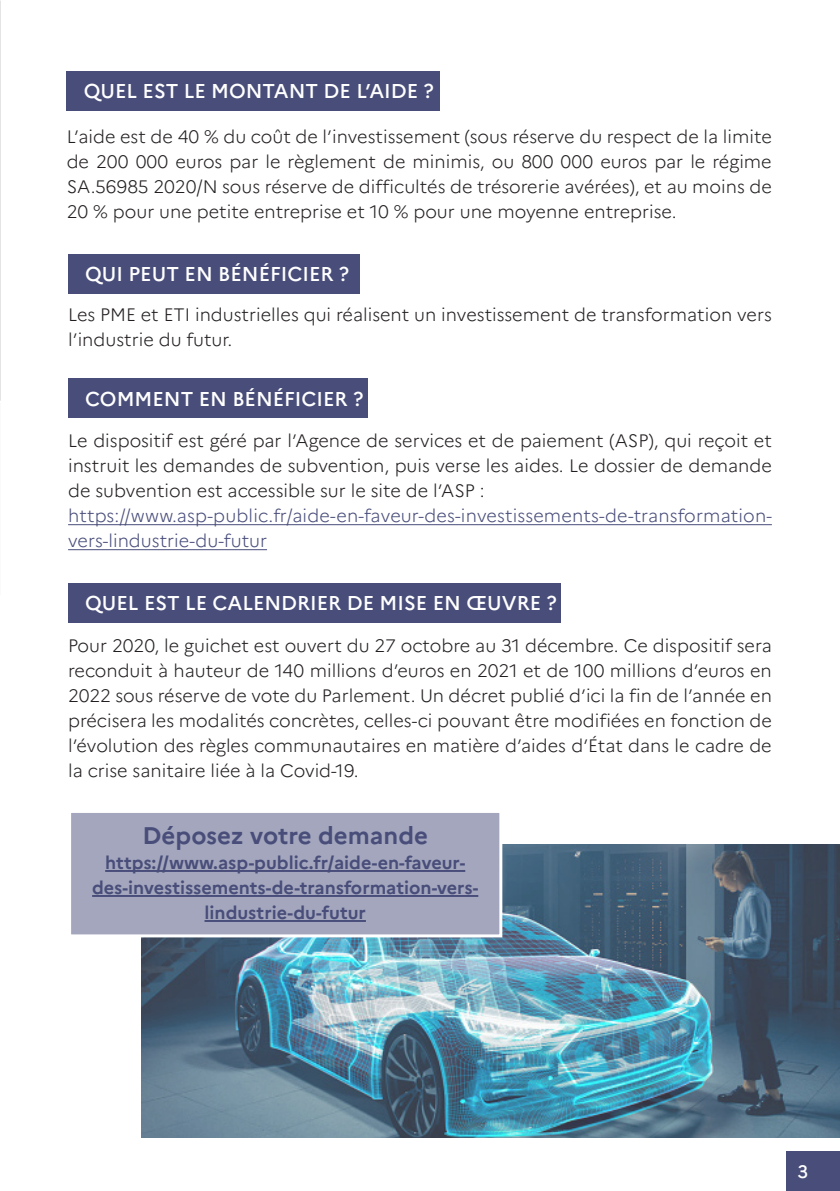
<style>
.page{position:relative;width:840px;height:1191px;background:#fff}
.page>*{position:absolute;margin:0;border:0;box-sizing:border-box;transform-origin:0 0}
.TxtCourant{font:700 24px "Marianne";color:#484d7a}
.Inter{font:500 20px "Marianne";color:#fff}
.TxtCourant-2{font:300 18px/25px "Marianne";color:#231f20;text-align:justify}
.URL{font:300 18px/25px "Marianne";letter-spacing:.01em;color:#484d7a}
.URL-2{font:700 18px/25px "Marianne";color:#484d7a;text-align:center}
.Txt_courant_alinea{font:500 18px "Marianne";color:#fff}
</style>
<div class="page">
<div style="left:785px;top:1151px;width:54px;height:40px;background:#484d7a"></div>
<div style="left:68px;top:254px;width:291px;height:39px;background:#484d7a"></div>
<div style="left:68px;top:583px;width:492px;height:40px;background:#484d7a"></div>
<div style="left:68px;top:378px;width:299px;height:40px;background:#484d7a"></div>
<img style="left:0;top:0;width:1px;height:595px">
<svg style="left:0;top:401px;width:1px;height:194px"></svg>
<div style="left:67px;top:71px;width:372px;height:40px;background:#484d7a"></div>
<hr style="left:68px;top:524px;width:703px;height:1px;background:#484d7a">
<hr style="left:68px;top:549px;width:199px;height:1px;background:#484d7a">
<img style="left:141px;top:844px;width:698px;height:293px">
<div style="left:68px;top:810px;width:434px;height:127px;background:#a3a6bc;border:3px solid #fff"></div>
<hr style="left:105px;top:870px;width:360px;height:2px;background:#484d7a">
<hr style="left:92px;top:895px;width:386px;height:2px;background:#484d7a">
<hr style="left:204px;top:920px;width:162px;height:2px;background:#484d7a">
<p class="Inter" style="left:84px;top:79px;width:351px">QUEL EST LE MONTANT DE L’AIDE ?</p>
<p class="TxtCourant-2" style="left:67px;top:124px;width:706px">L’aide est de 40 % du coût de l’investissement (sous réserve du respect de la limite de 200 000 euros par le règlement de minimis, ou 800 000 euros par le régime SA.56985 2020/N sous réserve de difficultés de trésorerie avérées), et au moins de 20 % pour une petite entreprise et 10 % pour une moyenne entreprise.</p>
<p class="Inter" style="left:85px;top:262px;width:265px">QUI PEUT EN BÉNÉFICIER ?</p>
<p class="TxtCourant-2" style="left:68px;top:302px;width:705px">Les PME et ETI industrielles qui réalisent un investissement de transformation vers l’industrie du futur.</p>
<p class="Inter" style="left:85px;top:387px;width:279px">COMMENT EN BÉNÉFICIER ?</p>
<p class="TxtCourant-2" style="left:68px;top:428px;width:705px">Le dispositif est géré par l’Agence de services et de paiement (ASP), qui reçoit et instruit les demandes de subvention, puis verse les aides. Le dossier de demande de subvention est accessible sur le site de l’ASP :</p>
<p class="URL" style="left:68px;top:503px;width:705px">https://www.asp-public.fr/aide-en-faveur-des-investissements-de-transformation&shy;vers-lindustrie-du-futur</p>
<p class="Inter" style="left:85px;top:591px;width:473px">QUEL EST LE CALENDRIER DE MISE EN ŒUVRE ?</p>
<p class="TxtCourant-2" style="left:68px;top:633px;width:705px">Pour 2020, le guichet est ouvert du 27 octobre au 31 décembre. Ce dispositif sera reconduit à hauteur de 140 millions d’euros en 2021 et de 100 millions d’euros en 2022 sous réserve de vote du Parlement. Un décret publié d’ici la fin de l’année en précisera les modalités concrètes, celles-ci pouvant être modifiées en fonction de l’évolution des règles communautaires en matière d’aides d’État dans le cadre de la crise sanitaire liée à la Covid-19.</p>
<p class="TxtCourant" style="left:142px;top:820px;width:287px">Déposez votre demande</p>
<p class="URL-2" style="left:92px;top:849px;width:387px">https://www.asp-public.fr/aide-en-faveur&shy;des-investissements-de-transformation-vers&shy;lindustrie-du-futur</p>
<p class="Txt_courant_alinea" style="left:797px;top:1161px;width:12px">3</p>
</div>
